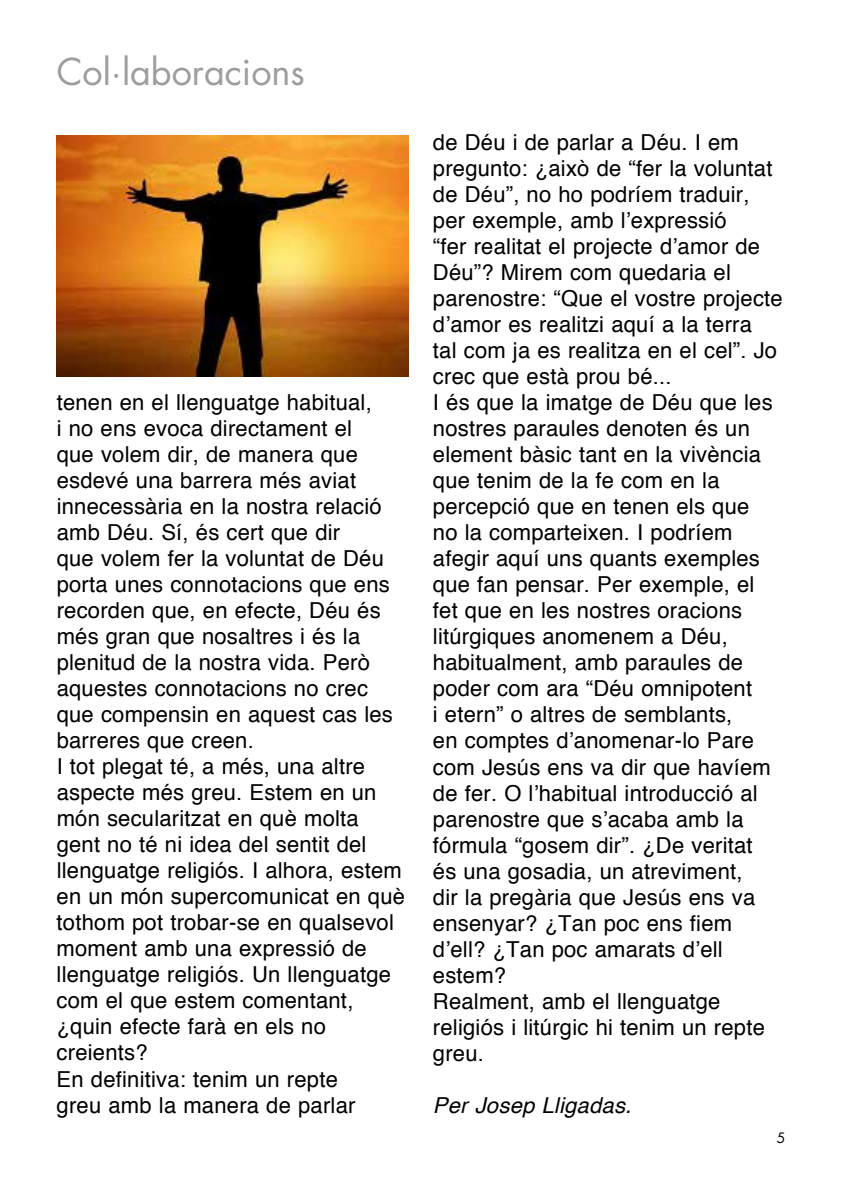
<style>
.page{position:relative;width:842px;height:1191px;background:#fff}
.page>*{position:absolute;margin:0;border:0;box-sizing:border-box;transform-origin:0 0}
.t1{font:36px "Futura";color:#9d9d9c}
.t2{font:22px/26px "Helvetica";letter-spacing:.01em;color:#000}
.t3{font:italic 22px "Helvetica";letter-spacing:.01em;color:#000}
.t4{font:14px "Futura";color:#000}
</style>
<div class="page">
<img style="left:57px;top:135px;width:352px;height:241px">
<h1 class="t1" style="left:57px;top:47px;width:250px">Col·laboracions</h1>
<p class="t2" style="left:57px;top:390px;width:350px">tenen en el llenguatge habitual,<br>i no ens evoca directament el<br>que volem dir, de manera que esdevé una barrera més aviat innecessària en la nostra relació amb Déu. Sí, és cert que dir<br>que volem fer la voluntat de Déu porta unes connotacions que ens recorden que, en efecte, Déu és més gran que nosaltres i és la plenitud de la nostra vida. Però aquestes connotacions no crec que compensin en aquest cas les barreres que creen.<br>I tot plegat té, a més, una altre aspecte més greu. Estem en un món secularitzat en què molta gent no té ni idea del sentit del llenguatge religiós. I alhora, estem en un món supercomunicat en què tothom pot trobar-se en qualsevol moment amb una expressió de llenguatge religiós. Un llenguatge com el que estem comentant, ¿quin efecte farà en els no creients?<br>En definitiva: tenim un repte<br>greu amb la manera de parlar</p>
<p class="t2" style="left:433px;top:130px;width:351px">de Déu i de parlar a Déu. I em pregunto: ¿això de “fer la voluntat de Déu”, no ho podríem traduir, per exemple, amb l’expressió<br>“fer realitat el projecte d’amor de<br>Déu”? Mirem com quedaria el parenostre: “Que el vostre projecte d’amor es realitzi aquí a la terra<br>tal com ja es realitza en el cel”. Jo crec que està prou bé...<br>I és que la imatge de Déu que les nostres paraules denoten és un element bàsic tant en la vivència que tenim de la fe com en la percepció que en tenen els que<br>no la comparteixen. I podríem afegir aquí uns quants exemples que fan pensar. Per exemple, el fet que en les nostres oracions litúrgiques anomenem a Déu, habitualment, amb paraules de poder com ara “Déu omnipotent<br>i etern” o altres de semblants,<br>en comptes d’anomenar-lo Pare com Jesús ens va dir que havíem de fer. O l’habitual introducció al parenostre que s’acaba amb la fórmula “gosem dir”. ¿De veritat<br>és una gosadia, un atreviment,<br>dir la pregària que Jesús ens va ensenyar? ¿Tan poc ens fiem d’ell? ¿Tan poc amarats d’ell estem?<br>Realment, amb el llenguatge religiós i litúrgic hi tenim un repte greu.</p>
<p class="t3" style="left:433px;top:1087px;width:200px">Per Josep Lligadas.</p>
<p class="t4" style="left:777px;top:1127px;width:10px">5</p>
</div>
